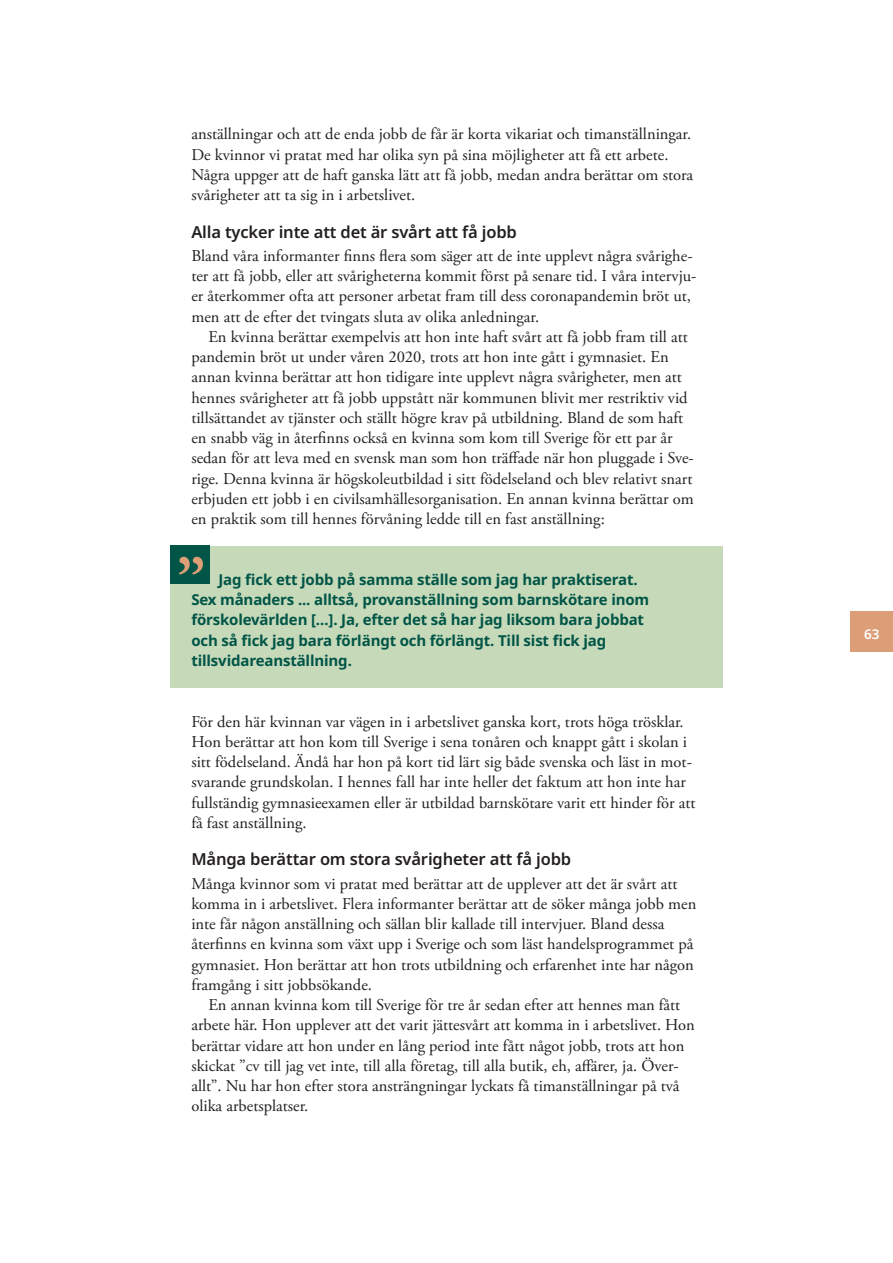
<style>
.page{position:relative;width:893px;height:1263px;background:#fff}
.page>*{position:absolute;margin:0;border:0;box-sizing:border-box;transform-origin:0 0}
.BRÖDTEXT___Indrag{font:16.5px/20.2px "Adobe Garamond Pro";color:#231f20}
.BRÖDTEXT___Normal{font:16.5px/20.2px "Adobe Garamond Pro";color:#231f20}
.MELLIS_2__H3{font:600 16.5px "Noto Sans";letter-spacing:-.01em;color:#231f20}
.CITAT___Hel_spalt_me{font:700 15px/20.2px "Noto Sans";letter-spacing:-.01em;color:#005547}
.t1{font:600 13.5px "Noto Sans";color:#fff}
</style>
<div class="page">
<div style="left:850px;top:611px;width:43px;height:41px;background:#db9e77"></div>
<div style="left:170px;top:546px;width:553px;height:141px;background:#c6d9b9"></div>
<div style="left:170px;top:546px;width:40px;height:38px;background:#005547"></div>
<svg style="left:179px;top:557px;width:24px;height:17px"></svg>
<p class="BRÖDTEXT___Indrag" style="left:191px;top:125px;width:503px">anställningar och att de enda jobb de får är korta vikariat och timanställningar.<br>De kvinnor vi pratat med har olika syn på sina möjligheter att få ett arbete.<br>Några uppger att de haft ganska lätt att få jobb, medan andra berättar om stora svårigheter att ta sig in i arbetslivet.</p>
<h3 class="MELLIS_2__H3" style="left:191px;top:220px;width:327px">Alla tycker inte att det är svårt att få jobb</h3>
<p class="BRÖDTEXT___Normal" style="left:191px;top:246px;width:507px">Bland våra informanter finns flera som säger att de inte upplevt några svårighe&shy;ter att få jobb, eller att svårigheterna kommit först på senare tid. I våra intervju&shy;er återkommer ofta att personer arbetat fram till dess coronapandemin bröt ut, men att de efter det tvingats sluta av olika anledningar.</p>
<p class="BRÖDTEXT___Indrag" style="left:191px;top:327px;width:504px;text-indent:17px">En kvinna berättar exempelvis att hon inte haft svårt att få jobb fram till att pandemin bröt ut under våren 2020, trots att hon inte gått i gymnasiet. En annan kvinna berättar att hon tidigare inte upplevt några svårigheter, men att hennes svårigheter att få jobb uppstått när kommunen blivit mer restriktiv vid tillsättandet av tjänster och ställt högre krav på utbildning. Bland de som haft en snabb väg in återfinns också en kvinna som kom till Sverige för ett par år sedan för att leva med en svensk man som hon träffade när hon pluggade i Sve&shy;rige. Denna kvinna är högskoleutbildad i sitt födelseland och blev relativt snart erbjuden ett jobb i en civilsamhällesorganisation. En annan kvinna berättar om en praktik som till hennes förvåning ledde till en fast anställning:</p>
<p class="CITAT___Hel_spalt_me" style="left:191px;top:570px;width:459px;text-indent:27px">Jag fick ett jobb på samma ställe som jag har praktiserat.<br>Sex månaders ... alltså, provanställning som barnskötare inom förskolevärlden […]. Ja, efter det så har jag liksom bara jobbat och så fick jag bara förlängt och förlängt. Till sist fick jag tillsvidareanställning.</p>
<p class="BRÖDTEXT___Normal" style="left:191px;top:712px;width:506px">För den här kvinnan var vägen in i arbetslivet ganska kort, trots höga trösklar.<br>Hon berättar att hon kom till Sverige i sena tonåren och knappt gått i skolan i sitt födelseland. Ändå har hon på kort tid lärt sig både svenska och läst in mot&shy;svarande grundskolan. I hennes fall har inte heller det faktum att hon inte har fullständig gymnasieexamen eller är utbildad barnskötare varit ett hinder för att få fast anställning.</p>
<h3 class="MELLIS_2__H3" style="left:191px;top:848px;width:381px">Många berättar om stora svårigheter att få jobb</h3>
<p class="BRÖDTEXT___Normal" style="left:191px;top:874px;width:507px">Många kvinnor som vi pratat med berättar att de upplever att det är svårt att komma in i arbetslivet. Flera informanter berättar att de söker många jobb men inte får någon anställning och sällan blir kallade till intervjuer. Bland dessa återfinns en kvinna som växt upp i Sverige och som läst handelsprogrammet på gymnasiet. Hon berättar att hon trots utbildning och erfarenhet inte har någon framgång i sitt jobbsökande.</p>
<p class="BRÖDTEXT___Indrag" style="left:191px;top:995px;width:505px;text-indent:17px">En annan kvinna kom till Sverige för tre år sedan efter att hennes man fått arbete här. Hon upplever att det varit jättesvårt att komma in i arbetslivet. Hon berättar vidare att hon under en lång period inte fått något jobb, trots att hon skickat ”cv till jag vet inte, till alla företag, till alla butik, eh, affärer, ja. Över&shy;allt”. Nu har hon efter stora ansträngningar lyckats få timanställningar på två olika arbetsplatser.</p>
<p class="t1" style="left:864px;top:624px;width:17px">63</p>
</div>
